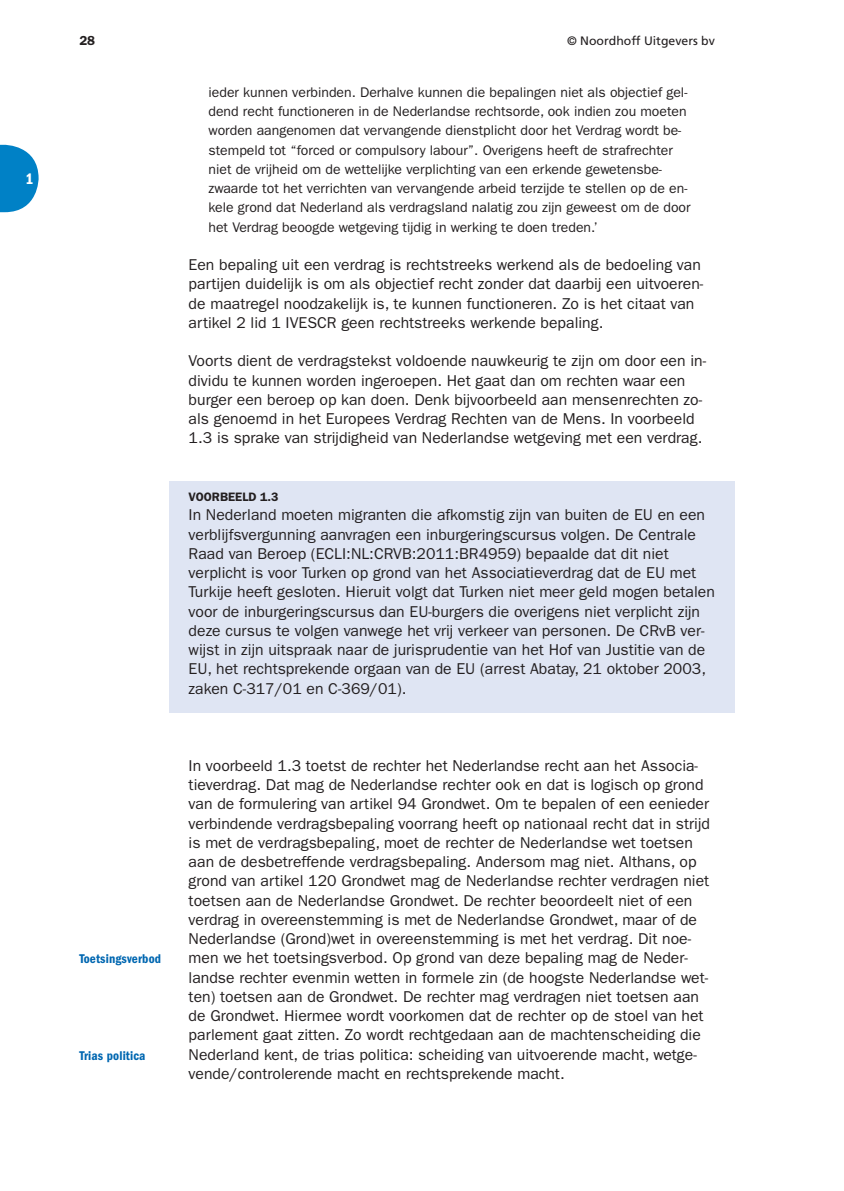
<style>
.page{position:relative;width:844px;height:1191px;background:#fff}
.page>*{position:absolute;margin:0;border:0;box-sizing:border-box;transform-origin:0 0}
.t1{font:15.75px/19.2px "ITC Franklin Gothic Std";color:#231f20}
.t2{font:15.75px "ITC Franklin Gothic Std Dm Cd";color:#fff}
.t3{font:14px/19.2px "ITC Franklin Gothic Std";color:#231f20}
.t4{font:13.12px "ITC Franklin Gothic Std Dm Cd";letter-spacing:.01em;color:#0067b1}
.t5{font:600 13.12px "ITC Franklin Gothic Std";color:#231f20}
.t6{font:12.25px "Frutiger LT Std";color:#231f20}
.t7{font:600 12.25px "ITC Franklin Gothic Std";color:#231f20}
</style>
<div class="page">
<svg style="left:0;top:145px;width:39px;height:67px"></svg>
<div style="left:169px;top:481px;width:565px;height:232px;background:#dfe5f3"></div>
<p class="t2" style="left:26px;top:172px;width:10px">1</p>
<p class="t5" style="left:79px;top:35px;width:17px">28</p>
<p class="t6" style="left:567px;top:34px;width:149px">© Noordhoff Uitgevers bv</p>
<p class="t3" style="left:208px;top:84px;width:483px">ieder kunnen verbinden. Derhalve kunnen die bepalingen niet als objectief gel&shy;dend recht functioneren in de Nederlandse rechtsorde, ook indien zou moeten worden aangenomen dat vervangende dienstplicht door het Verdrag wordt be&shy;stempeld tot “forced or compulsory labour”. Overigens heeft de strafrechter niet de vrijheid om de wettelijke verplichting van een erkende gewetensbe&shy;zwaarde tot het verrichten van vervangende arbeid terzijde te stellen op de en&shy;kele grond dat Nederland als verdragsland nalatig zou zijn geweest om de door het Verdrag beoogde wetgeving tijdig in werking te doen treden.’</p>
<p class="t1" style="left:189px;top:257px;width:516px">Een bepaling uit een verdrag is rechtstreeks werkend als de bedoeling van partijen duidelijk is om als objectief recht zonder dat daarbij een uitvoeren&shy;de maatregel noodzakelijk is, te kunnen functioneren. Zo is het citaat van artikel 2 lid 1 IVESCR geen rechtstreeks werkende bepaling.</p>
<p class="t1" style="left:189px;top:353px;width:519px">Voorts dient de verdragstekst voldoende nauwkeurig te zijn om door een in&shy;dividu te kunnen worden ingeroepen. Het gaat dan om rechten waar een burger een beroep op kan doen. Denk bijvoorbeeld aan mensenrechten zo&shy;als genoemd in het Europees Verdrag Rechten van de Mens. In voorbeeld 1.3 is sprake van strijdigheid van Nederlandse wetgeving met een verdrag.</p>
<p class="t4" style="left:79px;top:954px;width:83px">Toetsingsverbod</p>
<p class="t4" style="left:79px;top:1050px;width:68px">Trias politica</p>
<p class="t7" style="left:189px;top:492px;width:91px">VOORBEELD 1.3</p>
<p class="t1" style="left:189px;top:507px;width:527px">In Nederland moeten migranten die afkomstig zijn van buiten de EU en een verblijfsvergunning aanvragen een inburgeringscursus volgen. De Centrale Raad van Beroep (ECLI:NL:CRVB:2011:BR4959) bepaalde dat dit niet verplicht is voor Turken op grond van het Associatieverdrag dat de EU met Turkije heeft gesloten. Hieruit volgt dat Turken niet meer geld mogen betalen voor de inburgeringscursus dan EU-burgers die overigens niet verplicht zijn deze cursus te volgen vanwege het vrij verkeer van personen. De CRvB ver&shy;wijst in zijn uitspraak naar de jurisprudentie van het Hof van Justitie van de EU, het rechtsprekende orgaan van de EU (arrest Abatay, 21 oktober 2003, zaken C-317/01 en C-369/01).</p>
<p class="t1" style="left:189px;top:757px;width:522px">In voorbeeld 1.3 toetst de rechter het Nederlandse recht aan het Associa&shy;tieverdrag. Dat mag de Nederlandse rechter ook en dat is logisch op grond van de formulering van artikel 94 Grondwet. Om te bepalen of een eenieder verbindende verdragsbepaling voorrang heeft op nationaal recht dat in strijd is met de verdragsbepaling, moet de rechter de Nederlandse wet toetsen aan de desbetreffende verdragsbepaling. Andersom mag niet. Althans, op grond van artikel 120 Grondwet mag de Nederlandse rechter verdragen niet toetsen aan de Nederlandse Grondwet. De rechter beoordeelt niet of een verdrag in overeenstemming is met de Nederlandse Grondwet, maar of de Nederlandse (Grond)wet in overeenstemming is met het verdrag. Dit noe&shy;men we het toetsingsverbod . Op grond van deze bepaling mag de Neder&shy;landse rechter evenmin wetten in formele zin (de hoogste Nederlandse wet&shy;ten) toetsen aan de Grondwet. De rechter mag verdragen niet toetsen aan de Grondwet. Hiermee wordt voorkomen dat de rechter op de stoel van het parlement gaat zitten. Zo wordt rechtgedaan aan de machtenscheiding die Nederland kent, de trias politica : scheiding van uitvoerende macht, wetge&shy;vende/controlerende macht en rechtsprekende macht.</p>
</div>
